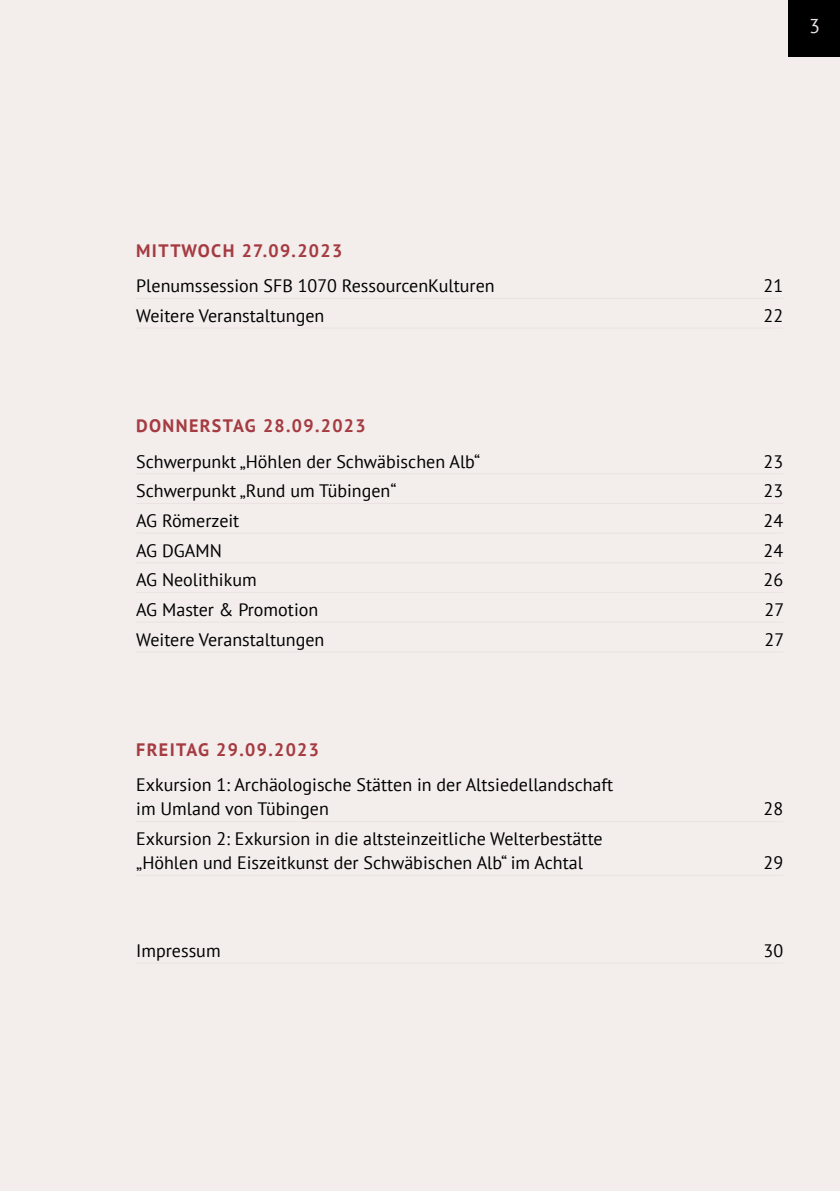
<style>
.page{position:relative;width:840px;height:1191px;background:#fff}
.page>*{position:absolute;margin:0;border:0;box-sizing:border-box;transform-origin:0 0}
.t1{font:20px "PT Sans";color:#ebe3e1}
.t2{font:18px/24px "PT Sans";color:#000}
.t3{font:700 18px "PT Sans";letter-spacing:.075em;color:#a53b41}
</style>
<div class="page">
<div style="left:0;top:0;width:839px;height:1191px;background:#f3edec"></div>
<div style="left:788px;top:0;width:51px;height:57px;background:#000"></div>
<hr style="left:136px;top:298px;width:646px;height:1px;background:#ebe3e1">
<hr style="left:136px;top:327px;width:646px;height:1px;background:#ebe3e1">
<hr style="left:136px;top:473px;width:646px;height:1px;background:#ebe3e1">
<hr style="left:136px;top:503px;width:646px;height:1px;background:#ebe3e1">
<hr style="left:136px;top:532px;width:646px;height:1px;background:#ebe3e1">
<hr style="left:136px;top:562px;width:646px;height:1px;background:#ebe3e1">
<hr style="left:136px;top:592px;width:646px;height:1px;background:#ebe3e1">
<hr style="left:136px;top:621px;width:646px;height:1px;background:#ebe3e1">
<hr style="left:136px;top:651px;width:646px;height:1px;background:#ebe3e1">
<hr style="left:136px;top:821px;width:646px;height:1px;background:#ebe3e1">
<hr style="left:136px;top:874px;width:646px;height:1px;background:#ebe3e1">
<hr style="left:136px;top:962px;width:646px;height:1px;background:#ebe3e1">
<p class="t1" style="left:808px;top:13px;width:12px">3</p>
<p class="t3" style="left:136px;top:238px;width:207px">MITTWOCH 27.09.2023</p>
<p class="t2" style="left:136px;top:273px;width:360px">Plenumssession SFB 1070 RessourcenKulturen</p>
<p class="t2" style="left:763px;top:273px;width:21px">21</p>
<p class="t2" style="left:136px;top:303px;width:190px">Weitere Veranstaltungen</p>
<p class="t2" style="left:763px;top:303px;width:21px">22</p>
<p class="t3" style="left:136px;top:414px;width:231px">DONNERSTAG 28.09.2023</p>
<p class="t2" style="left:136px;top:449px;width:345px">Schwerpunkt „Höhlen der Schwäbischen Alb“</p>
<p class="t2" style="left:763px;top:449px;width:21px">23</p>
<p class="t2" style="left:136px;top:478px;width:262px">Schwerpunkt „Rund um Tübingen“</p>
<p class="t2" style="left:763px;top:478px;width:21px">23</p>
<p class="t2" style="left:136px;top:508px;width:105px">AG Römerzeit</p>
<p class="t2" style="left:763px;top:508px;width:21px">24</p>
<p class="t2" style="left:136px;top:538px;width:87px">AG DGAMN</p>
<p class="t2" style="left:763px;top:538px;width:21px">24</p>
<p class="t2" style="left:136px;top:567px;width:122px">AG Neolithikum</p>
<p class="t2" style="left:763px;top:567px;width:21px">26</p>
<p class="t2" style="left:136px;top:597px;width:183px">AG Master &amp; Promotion</p>
<p class="t2" style="left:764px;top:597px;width:21px">27</p>
<p class="t2" style="left:136px;top:627px;width:190px">Weitere Veranstaltungen</p>
<p class="t2" style="left:764px;top:627px;width:21px">27</p>
<p class="t3" style="left:136px;top:737px;width:184px">FREITAG 29.09.2023</p>
<p class="t2" style="left:136px;top:772px;width:478px">Exkursion 1: Archäologische Stätten in der Altsiedellandschaft im Umland von Tübingen</p>
<p class="t2" style="left:136px;top:826px;width:468px">Exkursion 2: Exkursion in die altsteinzeitliche Welterbestätte „Höhlen und Eiszeitkunst der Schwäbischen Alb“ im Achtal</p>
<p class="t2" style="left:763px;top:796px;width:21px">28</p>
<p class="t2" style="left:763px;top:850px;width:21px">29</p>
<p class="t2" style="left:136px;top:938px;width:86px">Impressum</p>
<p class="t2" style="left:763px;top:938px;width:21px">30</p>
</div>
